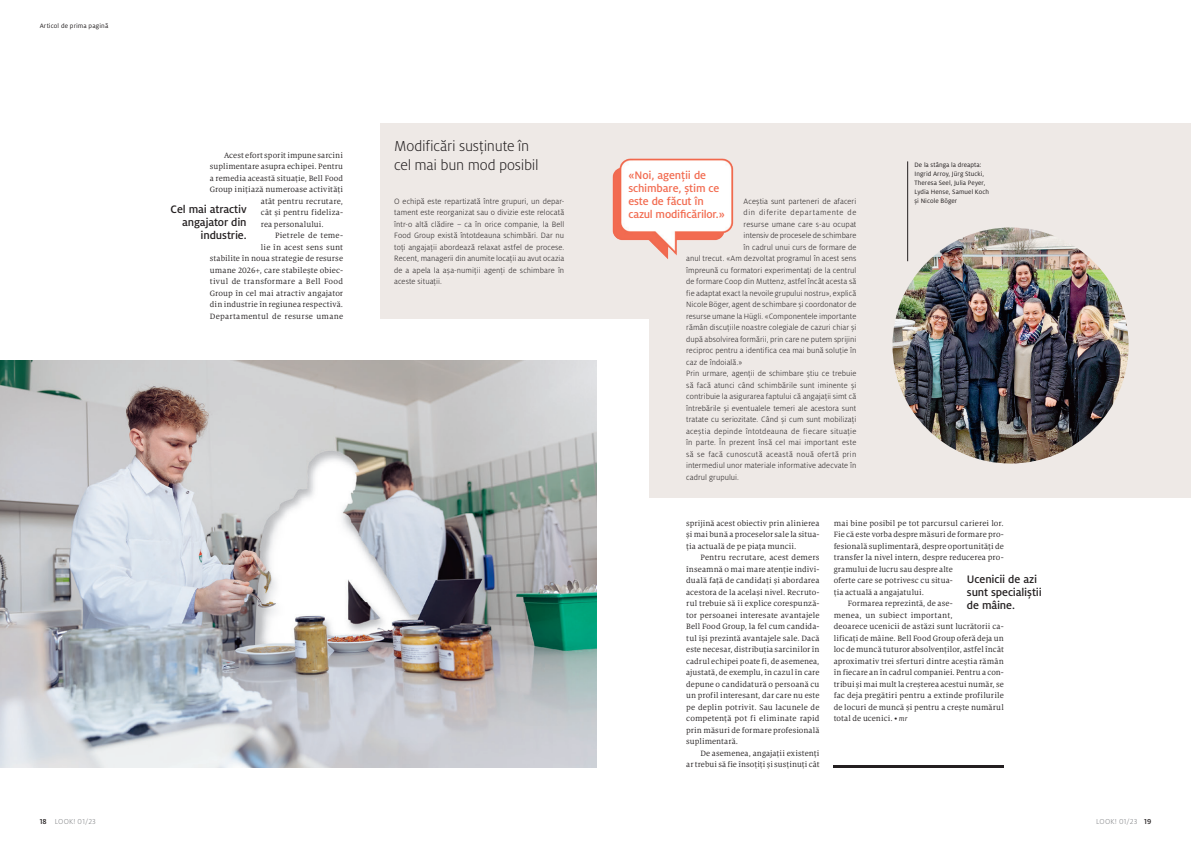
<style>
.page{position:relative;width:1191px;height:842px;background:#fff}
.page>*{position:absolute;margin:0;border:0;box-sizing:border-box;transform-origin:0 0}
.t1{font:300 16px/19px "Milo Pro";letter-spacing:-.015em;color:#231f20}
.t2{font:500 12px/13px "Milo Pro";letter-spacing:-.015em;color:#231f20}
.t3{font:500 12px/13px "Milo Pro";letter-spacing:-.01em;color:#f26b50}
.t4{font:8.5px/11.5px "Milo Serif Pro";letter-spacing:.01em;color:#231f20;text-align:justify}
.t5{font:300 8.5px/11.5px "Milo Pro";letter-spacing:.01em;color:#231f20;text-align:justify}
.t6{font:8.5px "Milo Serif Pro";letter-spacing:.03em;color:#231f20}
.t7{font:300 8.5px "Milo Pro";letter-spacing:.035em;color:#231f20}
.t8{font:8.5px "Milo Serif Pro";letter-spacing:.035em;color:#231f20}
.t9{font:300 8.5px "Milo Pro";letter-spacing:.06em;color:#231f20}
.t10{font:300 8px "Milo Pro";letter-spacing:.025em;color:#808285}
.t11{font:7px/9px "Milo Pro";letter-spacing:.01em;color:#231f20}
.s1{font-style:italic;font-size:7.5px}
.s2{font-weight:500;color:#231f20}
</style>
<div class="page">
<div style="left:380px;top:123px;width:697px;height:196px;background:#eee9e6"></div>
<div style="left:649px;top:123px;width:542px;height:374px;background:#eee9e6"></div>
<img style="left:0;top:360px;width:596px;height:407px">
<img style="left:892px;top:227px;width:236px;height:236px;border-radius:118px">
<hr style="left:907px;top:161px;width:1px;height:100px;background:#231f20">
<hr style="left:833px;top:765px;width:170px;height:2px;background:#231f20">
<img style="left:612px;top:158px;width:122px;height:101px">
<p class="t11" style="left:40px;top:22px;width:70px">Articol de prima pagină</p>
<p class="t4" style="left:224px;top:149px;width:121px">Acest efort sporit impune sarcini</p>
<p class="t4" style="left:210px;top:161px;width:135px">suplimentare asupra echipei. Pentru</p>
<p class="t4" style="left:210px;top:172px;width:135px">a remedia această situație, Bell Food</p>
<p class="t4" style="left:210px;top:184px;width:135px">Group inițiază numeroase activități</p>
<p class="t4" style="left:261px;top:195px;width:84px">atât pentru recrutare,</p>
<p class="t4" style="left:261px;top:207px;width:84px">cât și pentru fideliza-</p>
<p class="t4" style="left:261px;top:218px;width:64px">rea personalului.</p>
<p class="t4" style="left:275px;top:230px;width:70px">Pietrele de teme-</p>
<p class="t4" style="left:261px;top:241px;width:84px">lie în acest sens sunt</p>
<p class="t4" style="left:210px;top:253px;width:135px">stabilite în noua strategie de resurse</p>
<p class="t4" style="left:210px;top:264px;width:135px">umane 2026+, care stabilește obiec-</p>
<p class="t8" style="left:210px;top:277px;width:135px">tivul de transformare a Bell Food</p>
<p class="t4" style="left:210px;top:287px;width:135px">Group în cel mai atractiv angajator</p>
<p class="t4" style="left:210px;top:299px;width:135px">din industrie în regiunea respectivă.</p>
<p class="t6" style="left:210px;top:311px;width:135px">Departamentul de resurse umane</p>
<h2 class="t2" style="left:171px;top:203px;width:78px;text-align:right">Cel mai atractiv angajator din industrie.</h2>
<h1 class="t1" style="left:394px;top:137px;width:146px">Modificări susținute în cel mai bun mod posibil</h1>
<p class="t11" style="left:914px;top:160px;width:76px">De la stânga la dreapta:<br>Ingrid Arroy, Jürg Stucki,<br>Theresa Seel, Julia Peyer,<br>Lydia Hense, Samuel Koch</p>
<h2 class="t3" style="left:628px;top:169px;width:98px">«Noi, agenții de schimbare, știm ce este de făcut în cazul modificărilor.»</h2>
<p class="t5" style="left:394px;top:196px;width:172px">O echipă este repartizată între grupuri, un depar-</p>
<p class="t11" style="left:914px;top:196px;width:44px">și Nicole Böger</p>
<p class="t5" style="left:394px;top:207px;width:172px">tament este reorganizat sau o divizie este relocată într-o altă clădire – ca în orice companie, la Bell Food Group există întotdeauna schimbări. Dar nu toți angajații abordează relaxat astfel de procese.<br>Recent, managerii din anumite locații au avut ocazia de a apela la așa-numiții agenți de schimbare în aceste situații.</p>
<p class="t5" style="left:743px;top:196px;width:114px">Aceștia sunt parteneri de afaceri</p>
<p class="t9" style="left:743px;top:208px;width:114px">din diferite departamente de</p>
<p class="t5" style="left:743px;top:219px;width:114px">resurse umane care s-au ocupat</p>
<p class="t5" style="left:743px;top:230px;width:114px">intensiv de procesele de schimbare</p>
<p class="t5" style="left:743px;top:242px;width:114px">în cadrul unui curs de formare de</p>
<p class="t5" style="left:686px;top:253px;width:172px">anul trecut. «Am dezvoltat programul în acest sens</p>
<p class="t5" style="left:686px;top:265px;width:172px">împreună cu formatori experimentați de la centrul</p>
<p class="t5" style="left:686px;top:276px;width:172px">de formare Coop din Muttenz, astfel încât acesta să</p>
<p class="t5" style="left:686px;top:288px;width:172px">fie adaptat exact la nevoile grupului nostru», explică</p>
<p class="t5" style="left:686px;top:299px;width:172px">Nicole Böger, agent de schimbare și coordonator de</p>
<p class="t5" style="left:686px;top:311px;width:172px">resurse umane la Hügli. «Componentele importante</p>
<p class="t5" style="left:686px;top:322px;width:172px">rămân discuțiile noastre colegiale de cazuri chiar și</p>
<p class="t5" style="left:686px;top:334px;width:172px">după absolvirea formării, prin care ne putem sprijini</p>
<p class="t5" style="left:686px;top:345px;width:172px">reciproc pentru a identifica cea mai bună soluție în</p>
<p class="t5" style="left:686px;top:357px;width:58px">caz de îndoială.»</p>
<p class="t5" style="left:686px;top:368px;width:172px">Prin urmare, agenții de schimbare știu ce trebuie</p>
<p class="t5" style="left:686px;top:380px;width:172px">să facă atunci când schimbările sunt iminente și</p>
<p class="t5" style="left:686px;top:391px;width:172px">contribuie la asigurarea faptului că angajații simt că</p>
<p class="t5" style="left:686px;top:403px;width:172px">întrebările și eventualele temeri ale acestora sunt</p>
<p class="t5" style="left:686px;top:414px;width:172px">tratate cu seriozitate. Când și cum sunt mobilizați</p>
<p class="t5" style="left:686px;top:426px;width:172px">aceștia depinde întotdeauna de fiecare situație</p>
<p class="t5" style="left:686px;top:437px;width:172px">în parte. În prezent însă cel mai important este</p>
<p class="t7" style="left:686px;top:450px;width:172px">să se facă cunoscută această nouă ofertă prin</p>
<p class="t5" style="left:686px;top:460px;width:172px">intermediul unor materiale informative adecvate în</p>
<p class="t5" style="left:686px;top:472px;width:54px">cadrul grupului.</p>
<p class="t4" style="left:686px;top:517px;width:135px">sprijină acest obiectiv prin alinierea și mai bună a proceselor sale la situa&shy;ția actuală de pe piața muncii.</p>
<p class="t4" style="left:686px;top:552px;width:135px;text-indent:14px">Pentru recrutare, acest demers înseamnă o mai mare atenție indivi&shy;duală față de candidați și abordarea acestora de la același nivel. Recruto&shy;rul trebuie să îi explice corespunză&shy;tor persoanei interesate avantajele Bell Food Group, la fel cum candida&shy;tul își prezintă avantajele sale. Dacă este necesar, distribuția sarcinilor în cadrul echipei poate fi, de asemenea, ajustată, de exemplu, în cazul în care depune o candidatură o persoană cu un profil interesant, dar care nu este pe deplin potrivit. Sau lacunele de competență pot fi eliminate rapid prin măsuri de formare profesională suplimentară.</p>
<p class="t4" style="left:686px;top:747px;width:135px;text-align:right">De asemenea, angajații existenți<br>ar trebui să fie însoțiți și susținuți cât</p>
<p class="t4" style="left:833px;top:517px;width:172px">mai bine posibil pe tot parcursul carierei lor.</p>
<p class="t4" style="left:833px;top:529px;width:172px">Fie că este vorba despre măsuri de formare pro-</p>
<p class="t4" style="left:833px;top:540px;width:172px">fesională suplimentară, despre oportunități de</p>
<p class="t4" style="left:833px;top:552px;width:172px">transfer la nivel intern, despre reducerea pro-</p>
<p class="t4" style="left:833px;top:563px;width:121px">gramului de lucru sau despre alte</p>
<p class="t4" style="left:833px;top:575px;width:121px">oferte care se potrivesc cu situa-</p>
<p class="t4" style="left:833px;top:586px;width:92px">ția actuală a angajatului.</p>
<p class="t4" style="left:848px;top:598px;width:106px">Formarea reprezintă, de ase-</p>
<p class="t6" style="left:833px;top:610px;width:121px">menea, un subiect important,</p>
<p class="t4" style="left:833px;top:621px;width:172px">deoarece ucenicii de astăzi sunt lucrătorii ca-</p>
<p class="t4" style="left:833px;top:632px;width:172px">lificați de mâine. Bell Food Group oferă deja un</p>
<p class="t4" style="left:833px;top:644px;width:172px">loc de muncă tuturor absolvenților, astfel încât</p>
<p class="t4" style="left:833px;top:655px;width:172px">aproximativ trei sferturi dintre aceștia rămân</p>
<p class="t4" style="left:833px;top:667px;width:172px">în fiecare an în cadrul companiei. Pentru a con-</p>
<p class="t4" style="left:833px;top:678px;width:172px">tribui și mai mult la creșterea acestui număr, se</p>
<p class="t4" style="left:833px;top:690px;width:172px">fac deja pregătiri pentru a extinde profilurile</p>
<p class="t4" style="left:833px;top:701px;width:172px">de locuri de muncă și pentru a crește numărul</p>
<p class="t4" style="left:833px;top:713px;width:75px">total de ucenici. • <span class="s1">mr</span></p>
<h2 class="t2" style="left:967px;top:573px;width:76px">Ucenicii de azi sunt specialiștii de mâine.</h2>
<p class="t10" style="left:40px;top:817px;width:58px"><span class="s2">18</span> LOOK! 01/23</p>
<p class="t10" style="left:1096px;top:817px;width:57px">LOOK! 01/23 <span class="s2">19</span></p>
</div>
